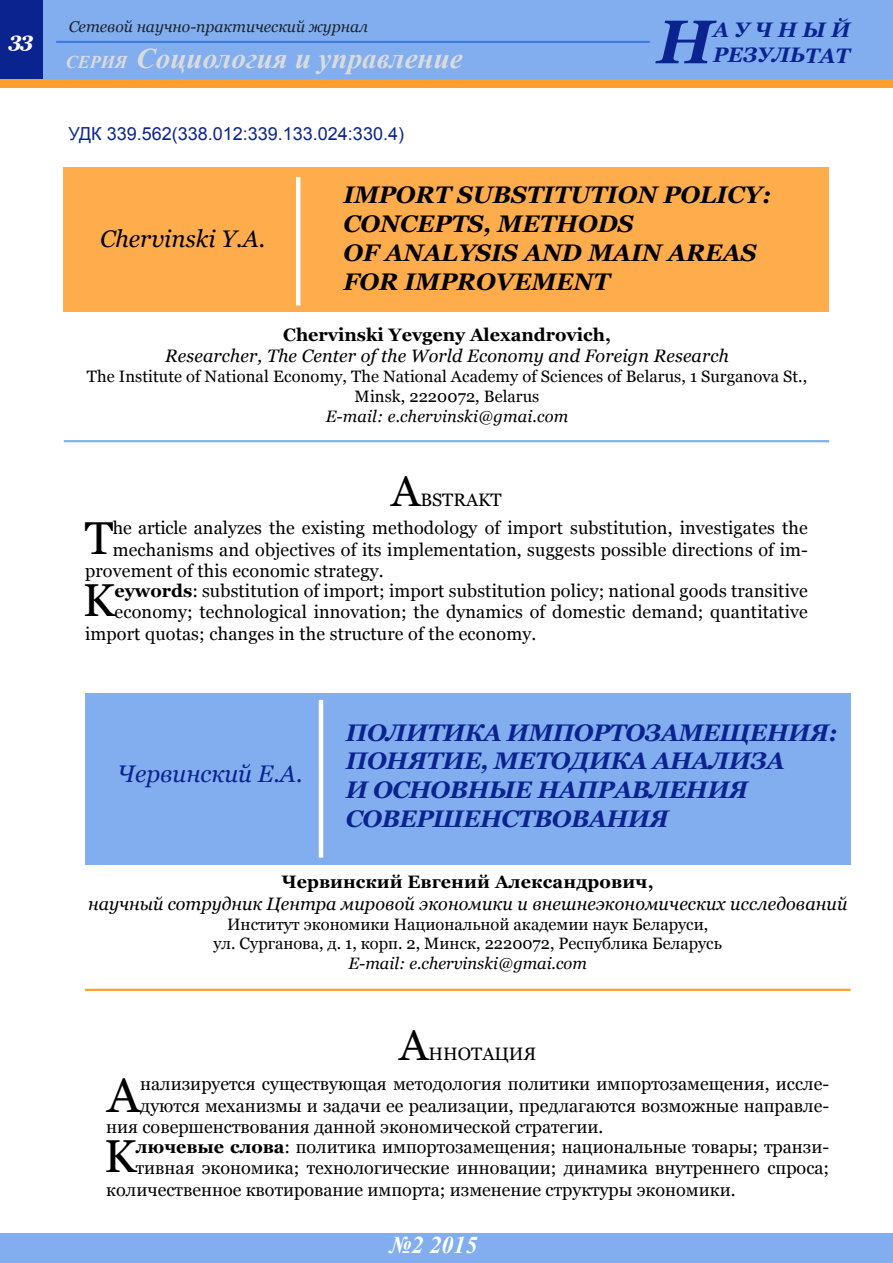
<style>
.page{position:relative;width:893px;height:1263px;background:#fff}
.page>*{position:absolute;margin:0;border:0;box-sizing:border-box;transform-origin:0 0}
.t1{font:italic 700 61.5px "Georgia";color:#0b238f}
.t2{font:49.2px "Georgia";color:#000}
.t3{font:46.2px "Georgia";color:#000}
.t4{font:43.5px "Georgia";color:#000}
.t5{font:italic 700 28.5px "Times New Roman";color:#dadbdc}
.t6{font:italic 700 24px "Georgia";letter-spacing:-.02em;color:#0b238f}
.t7{font:italic 700 24px/28.8px "Georgia";color:#000}
.t8{font:italic 24px "Georgia";color:#000}
.t9{font:italic 24px "Georgia";color:#0b238f}
.t10{font:italic 700 24px "Times New Roman";color:#fff}
.t11{font:italic 700 21px/25.2px "Georgia";color:#0b238f}
.t12{font:italic 700 21px "Georgia";color:#fff}
.t13{font:18px "Georgia";color:#000}
.t14{font:italic 18px "Georgia";letter-spacing:.01em;color:#000}
.t15{font:700 18px "Georgia";color:#000}
.t16{font:18px "Arial";color:#0b238f}
.t17{font:16.5px/19.8px "Georgia";color:#000;text-align:center}
.t18{font:italic 16.5px "Georgia";letter-spacing:.005em;color:#000}
.t19{font:italic 15.75px "Georgia";color:#000}
.s1{font-size:18px}
.s2{font-weight:700}
</style>
<div class="page">
<div style="left:0;top:0;width:893px;height:83px;background:#82aeef"></div>
<div style="left:0;top:79px;width:893px;height:8px;background:#ff9e2d"></div>
<div style="left:0;top:0;width:43px;height:79px;background:#0b238f"></div>
<hr style="left:56px;top:41px;width:594px;height:2px;background:#0a50dc">
<div style="left:64px;top:167px;width:765px;height:144px;background:#ffac4d"></div>
<hr style="left:296px;top:177px;width:4px;height:128px;background:#fff">
<hr style="left:64px;top:440px;width:765px;height:2px;background:#82aeef">
<div style="left:0;top:1233px;width:893px;height:30px;background:#82aeef"></div>
<hr style="left:85px;top:989px;width:765px;height:2px;background:#ff9e2d">
<div style="left:85px;top:693px;width:765px;height:171px;background:#82aeef"></div>
<hr style="left:319px;top:700px;width:4px;height:157px;background:#fff">
<p class="t12" style="left:9px;top:26px;width:26px">33</p>
<p class="t19" style="left:68px;top:17px;width:301px">Сетевой научно-практический журнал</p>
<h3 class="t5" style="left:66px;top:38px;width:398px"><span class="s1">СЕРИЯ</span> Социология и управление</h3>
<p class="t16" style="left:68px;top:121px;width:337px">УДК 339.562(338.012:339.133.024:330.4)</p>
<p class="t11" style="left:713px;top:17px;width:25px">АУЧНЫЙ<br>РЕЗУ</p>
<h1 class="t1" style="left:657px;top:2px;width:63px">Н</h1>
<p class="t11" style="left:772px;top:43px;width:49px">ЛЬТАТ</p>
<h3 class="t8" style="left:100px;top:224px;width:167px">Chervinski Y.A.</h3>
<h3 class="t7" style="left:343px;top:180px;width:429px">IMPORT SUBSTITUTION POLICY:<br>CONCEPTS, METHODS<br>OF ANALYSIS AND MAIN AREAS<br>FOR IMPROVEMENT</h3>
<p class="t15" style="left:283px;top:323px;width:329px">Chervinski Yevgeny Alexandrovich,</p>
<p class="t14" style="left:165px;top:345px;width:565px">Researcher, The Center of the World Economy and Foreign Research</p>
<p class="t17" style="left:87px;top:367px;width:722px">The Institute of National Economy, The National Academy of Sciences of Belarus, 1 Surganova St.,<br>Minsk, 2220072, Belarus</p>
<p class="t18" style="left:326px;top:406px;width:244px">E-mail: e.chervinski@gmai.com</p>
<h3 class="t4" style="left:391px;top:465px;width:31px">А</h3>
<p class="t13" style="left:420px;top:489px;width:83px">BSTRAKT</p>
<h3 class="t3" style="left:85px;top:510px;width:30px">T</h3>
<p class="t13" style="left:113px;top:517px;width:696px">he article analyzes the existing methodology of import substitution, investigates the</p>
<p class="t13" style="left:113px;top:538px;width:696px">mechanisms and objectives of its implementation, suggests possible directions of im-</p>
<p class="t13" style="left:85px;top:560px;width:300px">provement of this economic strategy.</p>
<h3 class="t3" style="left:83px;top:572px;width:34px">K</h3>
<p class="t13" style="left:115px;top:580px;width:695px"><span class="s2">eywords</span>: substitution of import; import substitution policy; national goods transitive</p>
<p class="t13" style="left:115px;top:601px;width:695px">economy; technological innovation; the dynamics of domestic demand; quantitative</p>
<p class="t13" style="left:85px;top:623px;width:453px">import quotas; changes in the structure of the economy.</p>
<h3 class="t9" style="left:117px;top:759px;width:187px">Червинский Е.А.</h3>
<h3 class="t6" style="left:346px;top:717px;width:82px">ПОЛИТИ</h3>
<h3 class="t6" style="left:465px;top:717px;width:307px">КА ИМПОРТОЗАМЕЩЕНИЯ</h3>
<h3 class="t6" style="left:829px;top:717px;width:10px">:</h3>
<h3 class="t6" style="left:346px;top:745px;width:61px">ПОНЯТИЕ</h3>
<h3 class="t6" style="left:481px;top:745px;width:193px">, МЕТ ОДИКА АНА</h3>
<h3 class="t6" style="left:709px;top:745px;width:40px">ЛИЗА</h3>
<h3 class="t6" style="left:346px;top:774px;width:126px">И ОСНОВНЫЕ</h3>
<h3 class="t6" style="left:537px;top:774px;width:20px">НАПРАВ</h3>
<h3 class="t6" style="left:650px;top:774px;width:41px">ЛЕНИЯ</h3>
<h3 class="t6" style="left:346px;top:803px;width:55px">СОВЕР</h3>
<h3 class="t6" style="left:433px;top:803px;width:50px">ШЕНСТВ</h3>
<h3 class="t6" style="left:552px;top:803px;width:41px">ОВАНИЯ</h3>
<p class="t15" style="left:282px;top:870px;width:373px">Червинский Евгений Александрович,</p>
<p class="t14" style="left:88px;top:892px;width:761px">научный сотрудник Центра мировой экономики и внешнеэкономических исследований</p>
<p class="t17" style="left:213px;top:914px;width:510px">Институт экономики Национальной академии наук Беларуси,<br>ул. Сурганова, д. 1, корп. 2, Минск, 2220072, Республика Беларусь</p>
<p class="t18" style="left:348px;top:953px;width:240px">E-mail: e.chervinski@gmai.com</p>
<h3 class="t4" style="left:399px;top:1018px;width:31px">А</h3>
<p class="t13" style="left:428px;top:1043px;width:109px">ННОТАЦИЯ</p>
<h2 class="t2" style="left:107px;top:1065px;width:34px">А</h2>
<p class="t13" style="left:140px;top:1073px;width:690px">нализируется существующая методология политики импортозамещения, иссле-</p>
<p class="t13" style="left:140px;top:1094px;width:690px">дуются механизмы и задачи ее реализации, предлагаются возможные направле-</p>
<p class="t13" style="left:106px;top:1116px;width:499px">ния совершенствования данной экономической стратегии.</p>
<h3 class="t3" style="left:104px;top:1128px;width:34px">K</h3>
<p class="t13" style="left:136px;top:1135px;width:695px"><span class="s2">лючевые слова</span>: политика импортозамещения; национальные товары; транзи-</p>
<p class="t13" style="left:136px;top:1157px;width:695px">тивная экономика; технологические инновации; динамика внутреннего спроса;</p>
<p class="t13" style="left:106px;top:1179px;width:631px">количественное квотирование импорта; изменение структуры экономики.</p>
<h3 class="t10" style="left:390px;top:1229px;width:89px">№2 2015</h3>
</div>
